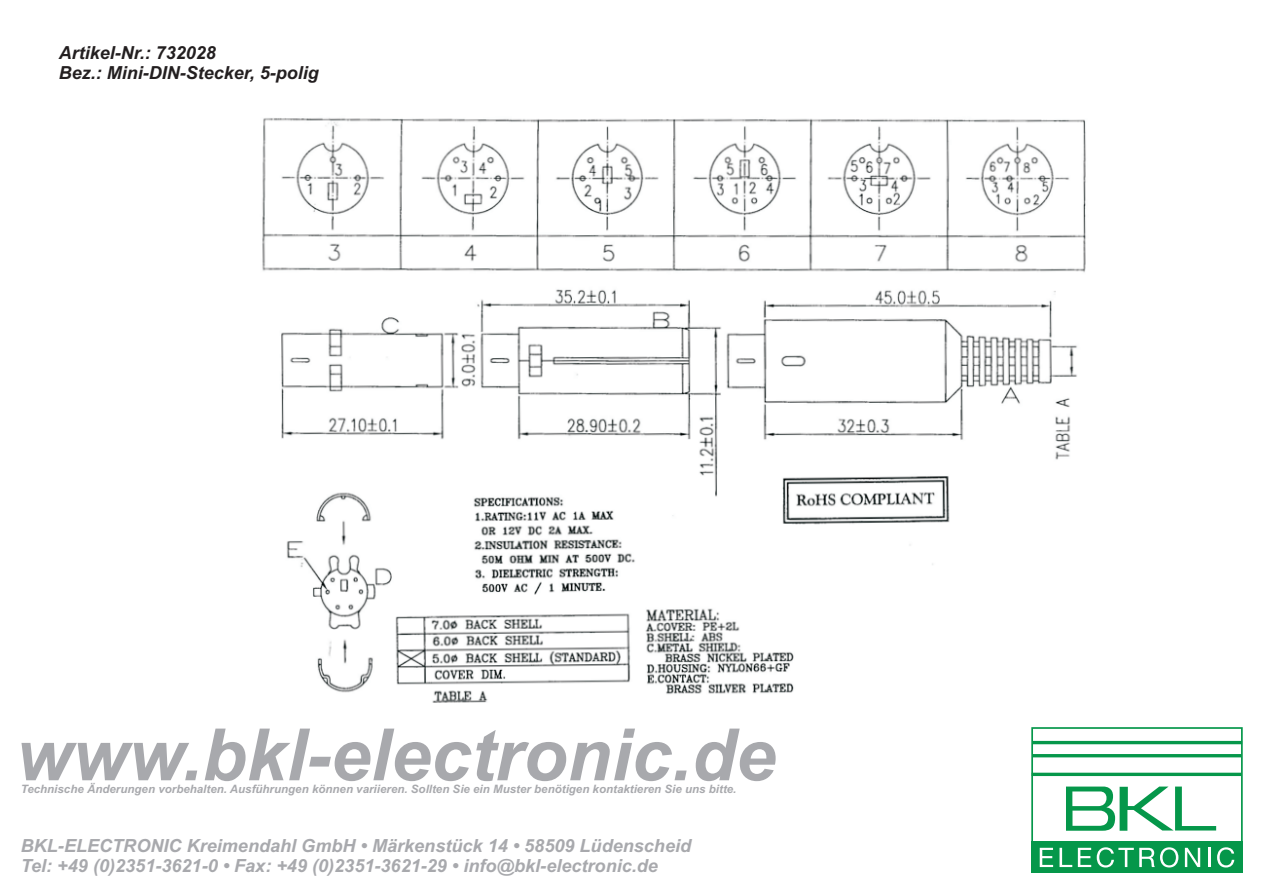
<style>
.page{position:relative;width:1262px;height:893px;background:#fff}
.page>*{position:absolute;margin:0;border:0;box-sizing:border-box;transform-origin:0 0}
.t1{font:italic 700 72.15px "Arial";color:#a8a9ad}
.t2{font:italic 700 18.15px/20.2px "Arial";color:#a8a9ad}
.t3{font:italic 700 18px/20.1px "Arial";color:#231f20}
.t4{font:italic 700 11.55px "Arial";color:#a8a9ad}
</style>
<div class="page">
<div style="left:1031px;top:840px;width:211px;height:32px;background:#05974a"></div>
<svg style="left:1039px;top:847px;width:14px;height:20px"></svg>
<svg style="left:1059px;top:847px;width:74px;height:20px"></svg>
<svg style="left:1139px;top:847px;width:15px;height:20px"></svg>
<svg style="left:1160px;top:847px;width:18px;height:20px"></svg>
<svg style="left:1184px;top:847px;width:16px;height:20px"></svg>
<hr style="left:1207px;top:847px;width:3px;height:20px;background:#fff">
<svg style="left:1217px;top:847px;width:17px;height:20px"></svg>
<svg style="left:1066px;top:786px;width:150px;height:44px"></svg>
<svg style="left:1034px;top:740px;width:205px;height:4px"></svg>
<hr style="left:1032px;top:754px;width:209px;height:3px;background:#05974a">
<svg style="left:1034px;top:772px;width:205px;height:4px"></svg>
<div style="left:1031px;top:727px;width:211px;height:143px;border:2px solid #05974a"></div>
<img style="left:262px;top:118px;width:824px;height:584px">
<p class="t3" style="left:59px;top:44px;width:262px">Artikel-Nr.: 732028<br>Bez.: Mini-DIN-Stecker, 5-polig</p>
<h1 class="t1" style="left:16px;top:727px;width:761px">www.bkl-electronic.de</h1>
<p class="t4" style="left:21px;top:785px;width:717px">Technische Änderungen vorbehalten. Ausführungen können variieren. Sollten Sie ein Muster benötigen kontaktieren Sie uns bitte.</p>
<p class="t2" style="left:21px;top:836px;width:672px">BKL-ELECTRONIC Kreimendahl GmbH • Märkenstück 14 • 58509 Lüdenscheid<br>Tel: +49 (0)2351-3621-0 • Fax: +49 (0)2351-3621-29 • info@bkl-electronic.de</p>
</div>
